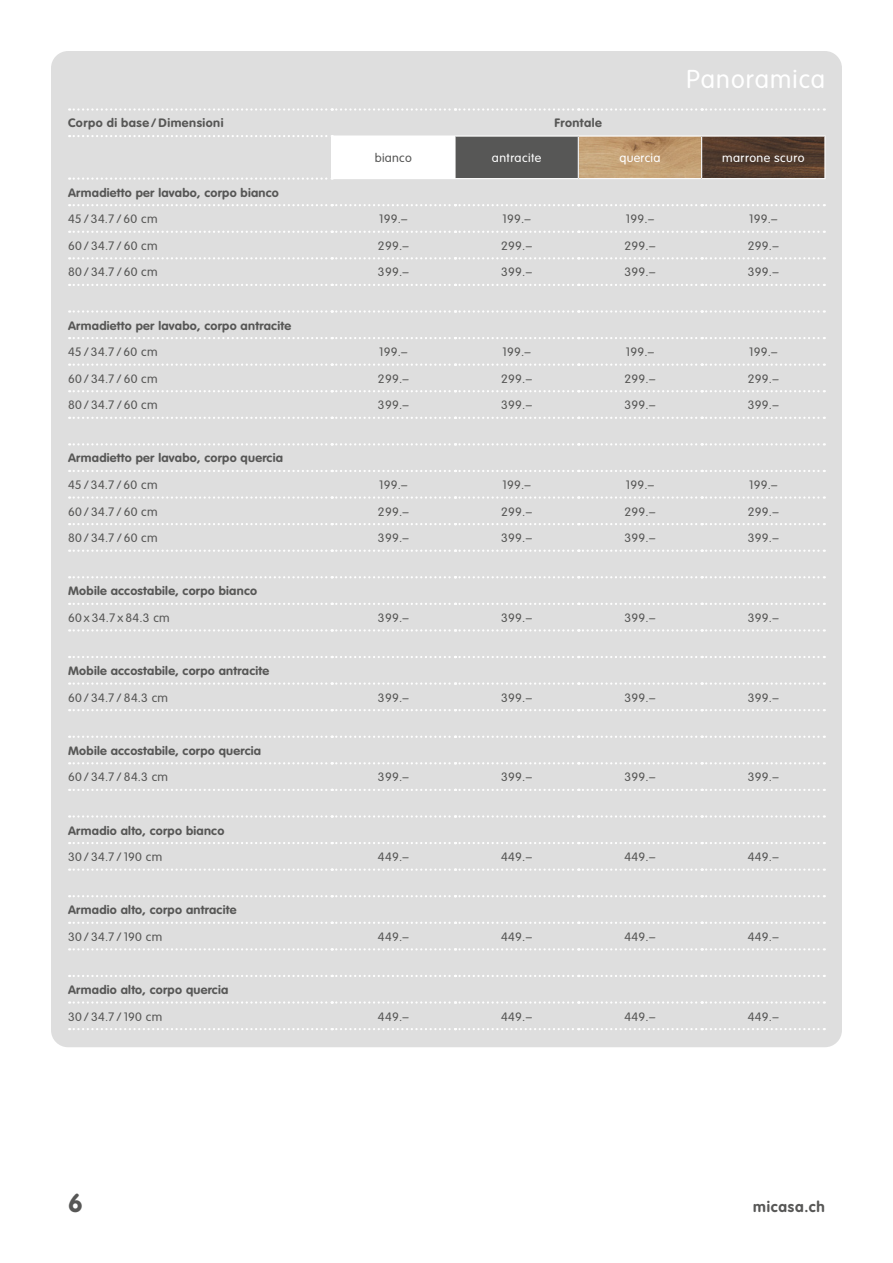
<style>
.page{position:relative;width:893px;height:1263px;background:#fff}
.page>*{position:absolute;margin:0;border:0;box-sizing:border-box;transform-origin:0 0}
.t1{font:300 25.5px "VAG Rounded";letter-spacing:.045em;color:#fff}
.t2{font:700 25.5px "VAG Rounded";color:#575756}
.t3{font:700 15px "VAG Rounded";letter-spacing:.055em;color:#575756}
.t4{font:300 12px "VAG Rounded";letter-spacing:.02em;color:#575756;scale:1.05 1}
.t5{font:700 12px "VAG Rounded";letter-spacing:.02em;color:#575756;scale:1.05 1}
.t6{font:300 12px "VAG Rounded";letter-spacing:.03em;color:#fff;scale:1.05 1}
.t7{font:700 12px "VAG Rounded";letter-spacing:.04em;color:#575756;scale:1.05 1}
</style>
<div class="page">
<div style="left:51px;top:51px;width:791px;height:996px;background:#dedede;border-radius:17px"></div>
<img style="left:579px;top:137px;width:245px;height:41px">
<div style="left:332px;top:136px;width:123px;height:43px;background:#fff"></div>
<div style="left:455px;top:136px;width:123px;height:43px;background:#575756"></div>
<svg style="left:69px;top:108px;width:756px;height:3px"></svg>
<svg style="left:69px;top:135px;width:264px;height:2px"></svg>
<svg style="left:69px;top:177px;width:264px;height:3px"></svg>
<svg style="left:69px;top:204px;width:756px;height:2px"></svg>
<svg style="left:69px;top:231px;width:756px;height:2px"></svg>
<svg style="left:69px;top:257px;width:756px;height:2px"></svg>
<svg style="left:69px;top:284px;width:756px;height:2px"></svg>
<svg style="left:69px;top:310px;width:756px;height:3px"></svg>
<svg style="left:69px;top:337px;width:756px;height:2px"></svg>
<svg style="left:69px;top:363px;width:756px;height:3px"></svg>
<svg style="left:69px;top:390px;width:756px;height:2px"></svg>
<svg style="left:69px;top:417px;width:756px;height:2px"></svg>
<svg style="left:69px;top:443px;width:756px;height:2px"></svg>
<svg style="left:69px;top:470px;width:756px;height:2px"></svg>
<svg style="left:69px;top:496px;width:756px;height:3px"></svg>
<svg style="left:69px;top:523px;width:756px;height:2px"></svg>
<svg style="left:69px;top:550px;width:756px;height:2px"></svg>
<svg style="left:69px;top:576px;width:756px;height:2px"></svg>
<svg style="left:69px;top:603px;width:756px;height:2px"></svg>
<svg style="left:69px;top:629px;width:756px;height:2px"></svg>
<svg style="left:69px;top:656px;width:756px;height:2px"></svg>
<svg style="left:69px;top:682px;width:756px;height:3px"></svg>
<svg style="left:69px;top:709px;width:756px;height:2px"></svg>
<svg style="left:69px;top:736px;width:756px;height:2px"></svg>
<svg style="left:69px;top:762px;width:756px;height:2px"></svg>
<svg style="left:69px;top:789px;width:756px;height:2px"></svg>
<svg style="left:69px;top:815px;width:756px;height:3px"></svg>
<svg style="left:69px;top:842px;width:756px;height:2px"></svg>
<svg style="left:69px;top:868px;width:756px;height:3px"></svg>
<svg style="left:69px;top:895px;width:756px;height:2px"></svg>
<svg style="left:69px;top:922px;width:756px;height:2px"></svg>
<svg style="left:69px;top:948px;width:756px;height:2px"></svg>
<svg style="left:69px;top:975px;width:756px;height:2px"></svg>
<svg style="left:69px;top:1001px;width:756px;height:3px"></svg>
<svg style="left:69px;top:1028px;width:756px;height:2px"></svg>
<hr style="left:454px;top:137px;width:2px;height:41px;background:#fff">
<hr style="left:578px;top:137px;width:1px;height:41px;background:#fff">
<hr style="left:701px;top:137px;width:1px;height:41px;background:#fff">
<hr style="left:332px;top:136px;width:123px;height:1px;background:#fff">
<hr style="left:455px;top:136px;width:123px;height:1px;background:#fff">
<hr style="left:578px;top:136px;width:124px;height:1px;background:#fff">
<hr style="left:702px;top:136px;width:123px;height:1px;background:#fff">
<hr style="left:332px;top:178px;width:123px;height:1px;background:#fff">
<hr style="left:455px;top:178px;width:123px;height:1px;background:#fff">
<hr style="left:578px;top:178px;width:124px;height:1px;background:#fff">
<hr style="left:702px;top:178px;width:123px;height:1px;background:#fff">
<hr style="left:331px;top:137px;width:1px;height:40px;background:#fff">
<hr style="left:824px;top:137px;width:1px;height:41px;background:#fff">
<h1 class="t1" style="left:687px;top:65px;width:140px">Panoramica</h1>
<p class="t7" style="left:68px;top:116px;width:150px">Corpo di base /Dimensioni</p>
<p class="t5" style="left:555px;top:116px;width:47px">Frontale</p>
<p class="t4" style="left:375px;top:151px;width:37px">bianco</p>
<p class="t6" style="left:492px;top:151px;width:49px">antracite</p>
<p class="t6" style="left:619px;top:151px;width:41px">quercia</p>
<p class="t6" style="left:722px;top:151px;width:80px">marrone scuro</p>
<p class="t5" style="left:68px;top:185px;width:202px">Armadietto per lavabo, corpo bianco</p>
<p class="t4" style="left:68px;top:212px;width:87px">45 / 34.7 / 60 cm</p>
<p class="t4" style="left:379px;top:212px;width:29px">199.–</p>
<p class="t4" style="left:502px;top:212px;width:29px">199.–</p>
<p class="t4" style="left:626px;top:212px;width:28px">199.–</p>
<p class="t4" style="left:749px;top:212px;width:29px">199.–</p>
<p class="t4" style="left:68px;top:239px;width:87px">60 / 34.7 / 60 cm</p>
<p class="t4" style="left:378px;top:239px;width:31px">299.–</p>
<p class="t4" style="left:501px;top:239px;width:31px">299.–</p>
<p class="t4" style="left:625px;top:239px;width:31px">299.–</p>
<p class="t4" style="left:748px;top:239px;width:31px">299.–</p>
<p class="t4" style="left:68px;top:265px;width:87px">80 / 34.7 / 60 cm</p>
<p class="t4" style="left:378px;top:265px;width:31px">399.–</p>
<p class="t4" style="left:501px;top:265px;width:31px">399.–</p>
<p class="t4" style="left:625px;top:265px;width:31px">399.–</p>
<p class="t4" style="left:748px;top:265px;width:31px">399.–</p>
<p class="t5" style="left:68px;top:318px;width:214px">Armadietto per lavabo, corpo antracite</p>
<p class="t4" style="left:68px;top:345px;width:87px">45 / 34.7 / 60 cm</p>
<p class="t4" style="left:379px;top:345px;width:29px">199.–</p>
<p class="t4" style="left:502px;top:345px;width:29px">199.–</p>
<p class="t4" style="left:626px;top:345px;width:29px">199.–</p>
<p class="t4" style="left:749px;top:345px;width:29px">199.–</p>
<p class="t4" style="left:68px;top:372px;width:87px">60 / 34.7 / 60 cm</p>
<p class="t4" style="left:378px;top:372px;width:31px">299.–</p>
<p class="t4" style="left:501px;top:372px;width:31px">299.–</p>
<p class="t4" style="left:625px;top:372px;width:31px">299.–</p>
<p class="t4" style="left:748px;top:372px;width:31px">299.–</p>
<p class="t4" style="left:68px;top:398px;width:87px">80 / 34.7 / 60 cm</p>
<p class="t4" style="left:378px;top:398px;width:31px">399.–</p>
<p class="t4" style="left:501px;top:398px;width:31px">399.–</p>
<p class="t4" style="left:625px;top:398px;width:31px">399.–</p>
<p class="t4" style="left:748px;top:398px;width:31px">399.–</p>
<p class="t5" style="left:68px;top:451px;width:206px">Armadietto per lavabo, corpo quercia</p>
<p class="t4" style="left:68px;top:478px;width:87px">45 / 34.7 / 60 cm</p>
<p class="t4" style="left:379px;top:478px;width:29px">199.–</p>
<p class="t4" style="left:502px;top:478px;width:29px">199.–</p>
<p class="t4" style="left:626px;top:478px;width:29px">199.–</p>
<p class="t4" style="left:749px;top:478px;width:29px">199.–</p>
<p class="t4" style="left:68px;top:505px;width:87px">60 / 34.7 / 60 cm</p>
<p class="t4" style="left:378px;top:505px;width:31px">299.–</p>
<p class="t4" style="left:501px;top:505px;width:31px">299.–</p>
<p class="t4" style="left:625px;top:505px;width:31px">299.–</p>
<p class="t4" style="left:748px;top:505px;width:31px">299.–</p>
<p class="t4" style="left:68px;top:531px;width:87px">80 / 34.7 / 60 cm</p>
<p class="t4" style="left:378px;top:531px;width:31px">399.–</p>
<p class="t4" style="left:501px;top:531px;width:31px">399.–</p>
<p class="t4" style="left:625px;top:531px;width:31px">399.–</p>
<p class="t4" style="left:748px;top:531px;width:31px">399.–</p>
<p class="t5" style="left:68px;top:584px;width:182px">Mobile accostabile, corpo bianco</p>
<p class="t4" style="left:68px;top:611px;width:98px">60 x 34.7 x 84.3 cm</p>
<p class="t4" style="left:378px;top:611px;width:31px">399.–</p>
<p class="t4" style="left:501px;top:611px;width:31px">399.–</p>
<p class="t4" style="left:625px;top:611px;width:31px">399.–</p>
<p class="t4" style="left:748px;top:611px;width:31px">399.–</p>
<p class="t5" style="left:68px;top:664px;width:193px">Mobile accostabile, corpo antracite</p>
<p class="t4" style="left:68px;top:691px;width:97px">60 / 34.7 / 84.3 cm</p>
<p class="t4" style="left:378px;top:691px;width:31px">399.–</p>
<p class="t4" style="left:501px;top:691px;width:31px">399.–</p>
<p class="t4" style="left:625px;top:691px;width:31px">399.–</p>
<p class="t4" style="left:748px;top:691px;width:31px">399.–</p>
<p class="t5" style="left:68px;top:744px;width:185px">Mobile accostabile, corpo quercia</p>
<p class="t4" style="left:68px;top:770px;width:97px">60 / 34.7 / 84.3 cm</p>
<p class="t4" style="left:378px;top:770px;width:31px">399.–</p>
<p class="t4" style="left:501px;top:770px;width:31px">399.–</p>
<p class="t4" style="left:625px;top:770px;width:31px">399.–</p>
<p class="t4" style="left:748px;top:770px;width:31px">399.–</p>
<p class="t5" style="left:68px;top:823px;width:150px">Armadio alto, corpo bianco</p>
<p class="t4" style="left:68px;top:850px;width:91px">30 / 34.7 / 190 cm</p>
<p class="t4" style="left:378px;top:850px;width:31px">449.–</p>
<p class="t4" style="left:501px;top:850px;width:31px">449.–</p>
<p class="t4" style="left:625px;top:850px;width:31px">449.–</p>
<p class="t4" style="left:748px;top:850px;width:31px">449.–</p>
<p class="t5" style="left:68px;top:903px;width:162px">Armadio alto, corpo antracite</p>
<p class="t4" style="left:68px;top:930px;width:91px">30 / 34.7 / 190 cm</p>
<p class="t4" style="left:378px;top:930px;width:31px">449.–</p>
<p class="t4" style="left:501px;top:930px;width:31px">449.–</p>
<p class="t4" style="left:625px;top:930px;width:31px">449.–</p>
<p class="t4" style="left:748px;top:930px;width:31px">449.–</p>
<p class="t5" style="left:68px;top:983px;width:154px">Armadio alto, corpo quercia</p>
<p class="t4" style="left:68px;top:1009px;width:91px">30 / 34.7 / 190 cm</p>
<p class="t4" style="left:378px;top:1009px;width:31px">449.–</p>
<p class="t4" style="left:501px;top:1009px;width:31px">449.–</p>
<p class="t4" style="left:625px;top:1009px;width:31px">449.–</p>
<p class="t4" style="left:748px;top:1009px;width:31px">449.–</p>
<h1 class="t2" style="left:68px;top:1188px;width:16px">6</h1>
<p class="t3" style="left:753px;top:1198px;width:73px">micasa.ch</p>
</div>
